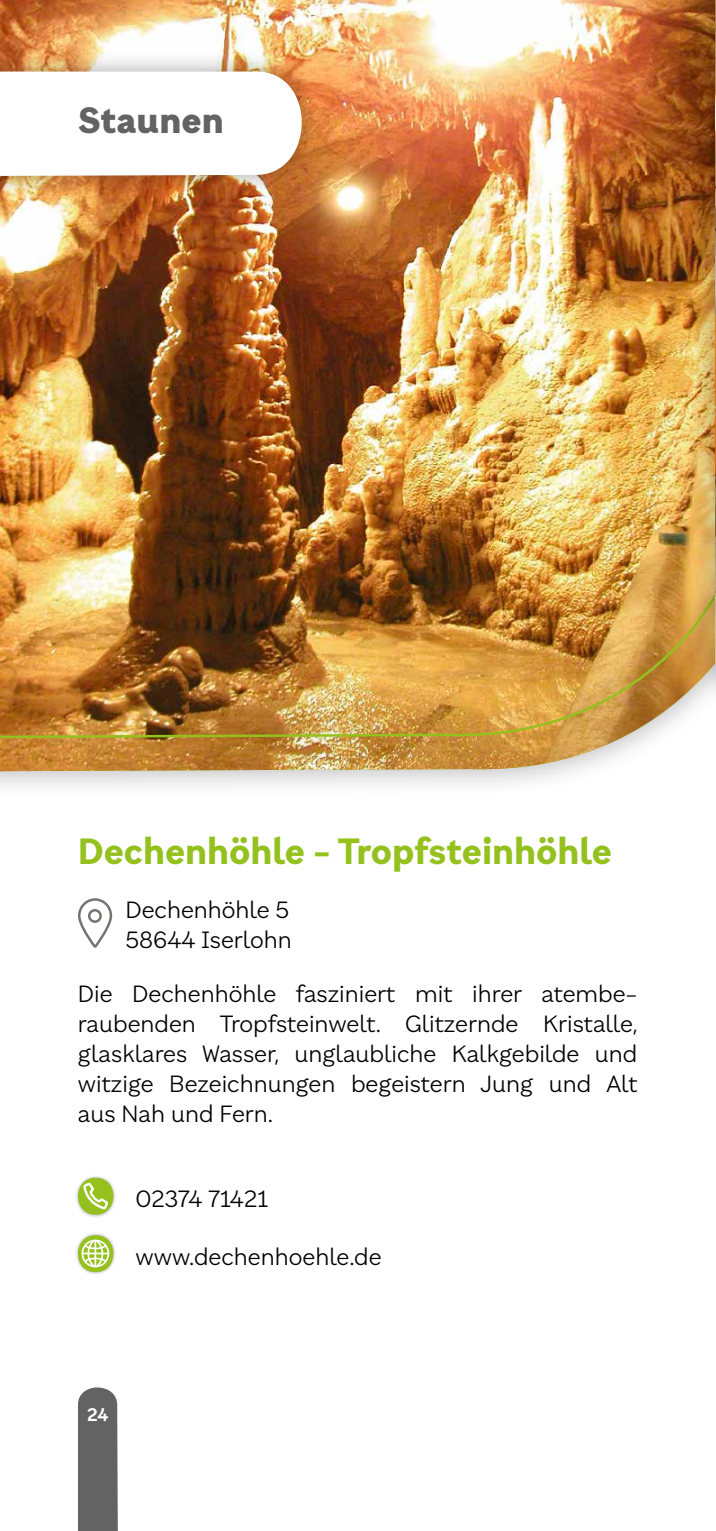
<style>
.page{position:relative;width:716px;height:1531px;background:#fff}
.page>*{position:absolute;margin:0;border:0;box-sizing:border-box;transform-origin:0 0}
.t1{font:700 35px "Brutalista";color:#95c11f}
.t2{font:900 35px "Brutalista";color:#646363}
.t3{font:300 22.5px/30px "Brutalista";color:#000}
.t4{font:600 17.5px "Brutalista";color:#fff}
</style>
<div class="page">
<div style="left:0;top:0;width:716px;height:801px;background:#000;opacity:.33"></div>
<img style="left:0;top:0;width:685px;height:772px">
<div style="left:0;top:570px;width:716px;height:198px;background:#000;opacity:.33"></div>
<img style="left:0;top:592px;width:685px;height:149px">
<div style="left:0;top:51px;width:322px;height:146px;background:#000;opacity:.33"></div>
<svg style="left:0;top:70px;width:318px;height:107px"></svg>
<div style="left:78px;top:1387px;width:40px;height:144px;background:#646363"></div>
<svg style="left:78px;top:898px;width:35px;height:50px"></svg>
<div style="left:88px;top:909px;width:14px;height:14px;border:2px solid #747473;border-radius:50%"></div>
<div style="left:75px;top:1174px;width:41px;height:43px;background:#000;opacity:.3"></div>
<div style="left:78px;top:1177px;width:35px;height:38px;background:#95c11f;border-radius:50%"></div>
<svg style="left:84px;top:1183px;width:24px;height:26px"></svg>
<div style="left:75px;top:1232px;width:41px;height:43px;background:#000;opacity:.3"></div>
<div style="left:78px;top:1235px;width:35px;height:37px;background:#95c11f;border-radius:50%"></div>
<svg style="left:81px;top:1239px;width:28px;height:28px"></svg>
<div style="left:685px;top:0;width:31px;height:801px;background:#000;opacity:.33"></div>
<div style="left:690px;top:571px;width:26px;height:197px;background:#000;opacity:.33"></div>
<svg style="left:712px;top:0;width:4px;height:772px;background:#ba915d"></svg>
<h1 class="t2" style="left:78px;top:95px;width:147px">Staunen</h1>
<h1 class="t1" style="left:78px;top:826px;width:535px">Dechenhöhle - Tropfsteinhöhle</h1>
<p class="t3" style="left:125px;top:894px;width:168px">Dechenhöhle 5<br>58644 Iserlohn</p>
<p class="t3" style="left:78px;top:978px;width:562px;text-align:justify">Die Dechenhöhle fasziniert mit ihrer atembe&shy;raubenden Tropfsteinwelt. Glitzernde Kristalle, glasklares Wasser, unglaubliche Kalkgebilde und witzige Bezeichnungen begeistern Jung und Alt aus Nah und Fern.</p>
<p class="t3" style="left:135px;top:1183px;width:134px">02374 71421</p>
<p class="t3" style="left:135px;top:1241px;width:248px">www.dechenhoehle.de</p>
<p class="t4" style="left:87px;top:1402px;width:23px">24</p>
</div>
